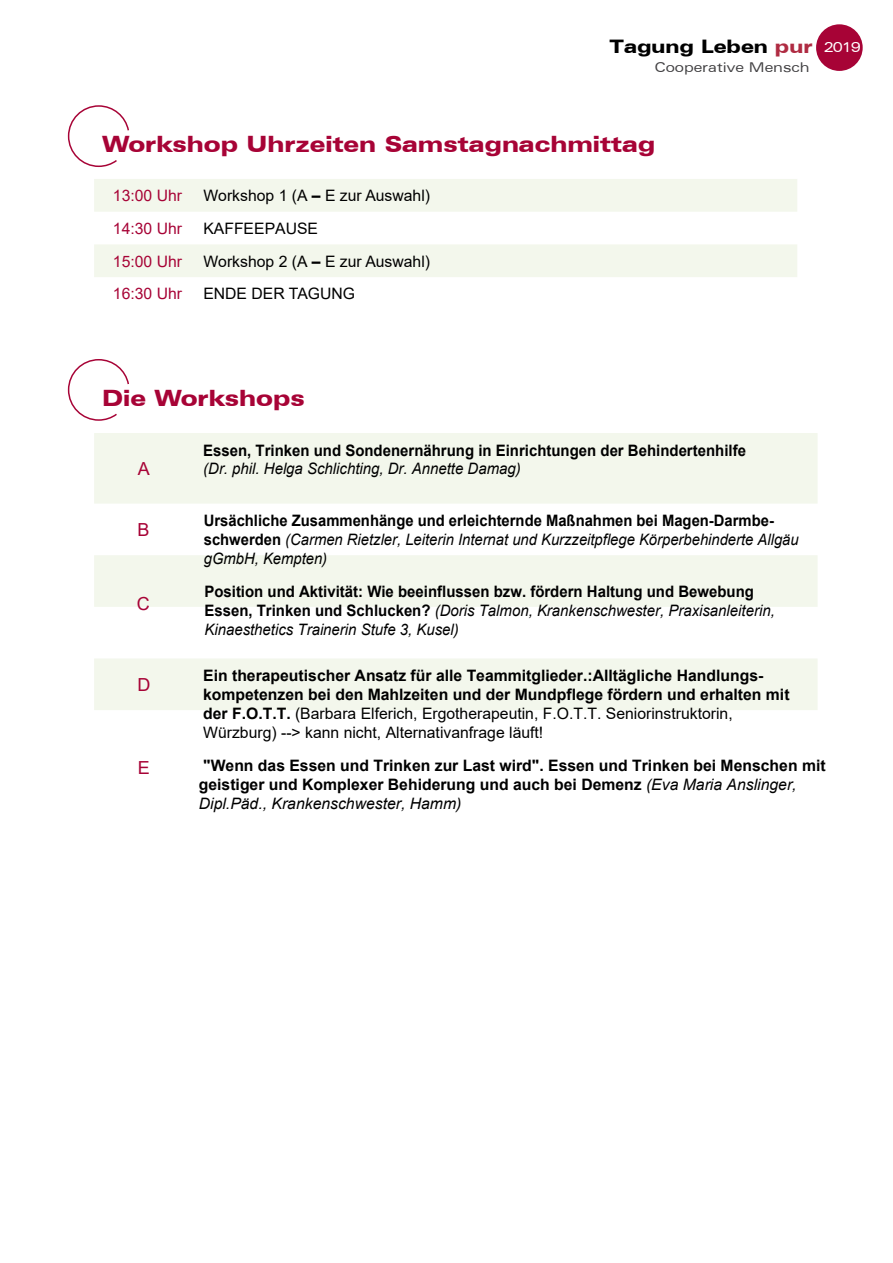
<style>
.page{position:relative;width:893px;height:1263px;background:#fff}
.page>*{position:absolute;margin:0;border:0;box-sizing:border-box;transform-origin:0 0}
.t1{font:900 expanded 22.5px "Zurich BT";color:#a70336}
.t2{font:900 expanded 18.6px "Zurich BT";color:#000}
.t3{font:18px "Arial";color:#a70336}
.t4{font:700 15.75px/18.9px "Arial";color:#000}
.t5{font:700 15.75px/18.9px "Arial";color:#000;scale:.95 1}
.t6{font:italic 15.75px/18.9px "Arial";color:#000;scale:.94 1}
.t7{font:15.75px "Arial";color:#000}
.t8{font:15.75px "Arial";color:#a70336}
.t9{font:expanded 13.5px "Zurich BT";color:#414042}
.s1{color:#af2b42}
.s2{font-weight:400;font-size:13.95px;color:#fff}
.s3{font-weight:700}
.s4{font-weight:400;font-style:italic}
.s5{font-weight:700;font-style:normal}
.s6{font-weight:400}
</style>
<div class="page">
<svg style="left:94px;top:179px;width:703px;height:98px;fill:#f3f7ec"></svg>
<svg style="left:67px;top:105px;width:62px;height:63px"></svg>
<svg style="left:67px;top:359px;width:62px;height:62px"></svg>
<svg style="left:94px;top:433px;width:724px;height:277px;fill:#f3f7ec"></svg>
<div style="left:816px;top:24px;width:47px;height:47px;background:#a70336;border-radius:50%"></div>
<p class="t2" style="left:609px;top:36px;width:253px">Tagung Leben <span class="s1">pur</span> <span class="s2">2019</span></p>
<p class="t9" style="left:655px;top:60px;width:156px">Cooperative Mensch</p>
<p class="t1" style="left:102px;top:131px;width:555px">Workshop Uhrzeiten Samstagnachmittag</p>
<p class="t8" style="left:113px;top:185px;width:71px">13:00 Uhr</p>
<p class="t7" style="left:203px;top:185px;width:228px">Workshop 1 (A <span class="s3">‒</span> E zur Auswahl)</p>
<p class="t8" style="left:113px;top:217px;width:71px">14:30 Uhr</p>
<p class="t7" style="left:203px;top:217px;width:116px">KAFFEEPAUSE</p>
<p class="t8" style="left:113px;top:250px;width:71px">15:00 Uhr</p>
<p class="t7" style="left:203px;top:250px;width:228px">Workshop 2 (A <span class="s3">‒</span> E zur Auswahl)</p>
<p class="t8" style="left:113px;top:283px;width:71px">16:30 Uhr</p>
<p class="t7" style="left:203px;top:283px;width:153px">ENDE DER TAGUNG</p>
<p class="t1" style="left:102px;top:385px;width:204px">Die Workshops</p>
<p class="t3" style="left:138px;top:456px;width:14px">A</p>
<p class="t5" style="left:203px;top:441px;width:573px">Essen, Trinken und Sondenernährung in Einrichtungen der Behindertenhilfe <span class="s4">(Dr. phil. Helga Schlichting, Dr. Annette Damag)</span></p>
<p class="t3" style="left:137px;top:517px;width:14px">B</p>
<p class="t6" style="left:204px;top:511px;width:634px"><span class="s5">Ursächliche Zusammenhänge und erleichternde Maßnahmen bei Magen-Darmbe&shy;schwerden</span> (Carmen Rietzler, Leiterin Internat und Kurzzeitpflege Körperbehinderte Allgäu gGmbH, Kempten)</p>
<p class="t3" style="left:137px;top:591px;width:14px">C</p>
<p class="t5" style="left:204px;top:582px;width:602px">Position und Aktivität: Wie beeinflussen bzw. fördern Haltung und Bewebung<br>Essen, Trinken und Schlucken? <span class="s4">(Doris Talmon, Krankenschwester, Praxisanleiterin,<br>Kinaesthetics Trainerin Stufe 3, Kusel)</span></p>
<p class="t3" style="left:137px;top:672px;width:14px">D</p>
<p class="t4" style="left:203px;top:666px;width:588px">Ein therapeutischer Ansatz für alle Teammitglieder.:Alltägliche Handlungs&shy;kompetenzen bei den Mahlzeiten und der Mundpflege fördern und erhalten mit der F.O.T.T. <span class="s6">(Barbara Elferich, Ergotherapeutin, F.O.T.T. Seniorinstruktorin, Würzburg) --&gt; kann nicht, Alternativanfrage läuft!</span></p>
<p class="t4" style="left:199px;top:756px;width:628px">"Wenn das Essen und Trinken zur Last wird". Essen und Trinken bei Menschen mit geistiger und Komplexer Behiderung und auch bei Demenz <span class="s4">(Eva Maria Anslinger,<br>Dipl.Päd., Krankenschwester, Hamm)</span></p>
<p class="t3" style="left:138px;top:756px;width:14px">E</p>
</div>
